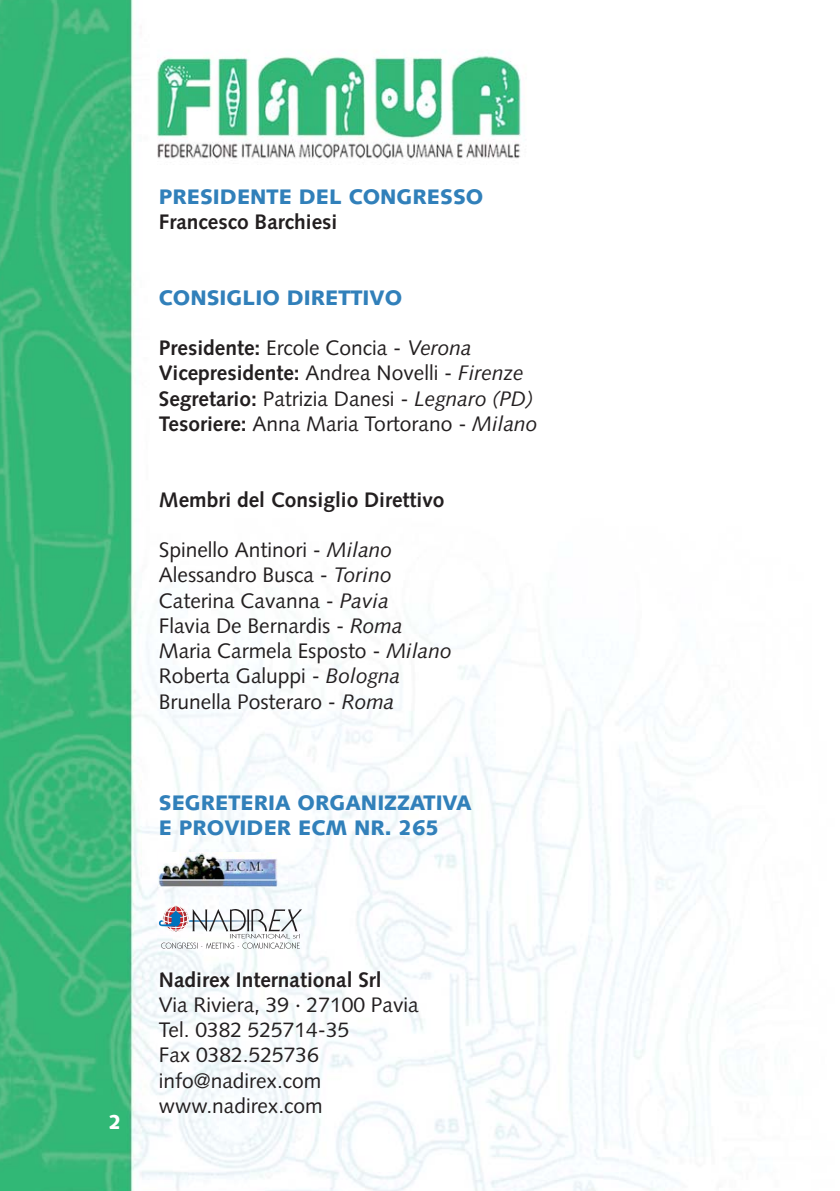
<style>
.page{position:relative;width:840px;height:1191px;background:#fff}
.page>*{position:absolute;margin:0;border:0;box-sizing:border-box;transform-origin:0 0}
.t1{font:21px/25.2px "Syntax";color:#231f20}
.t2{font:900 21px/25.2px "Syntax";color:#3180ba}
.t3{font:700 21px "Syntax";color:#231f20}
.t4{font:900 20px "Syntax";color:#fff}
.s1{font-weight:700}
.s2{font-style:italic}
</style>
<div class="page">
<img style="left:0;top:0;width:726px;height:1191px">
<div style="left:163px;top:905px;width:26px;height:26px;background:#f9fcff;border-radius:50%"></div>
<div style="left:164px;top:905px;width:23px;height:26px;background:#f1f6f8;border-radius:50%"></div>
<div style="left:164px;top:905px;width:24px;height:27px;border:1px solid #fff;border-radius:50%"></div>
<div style="left:168px;top:905px;width:15px;height:26px;background:#f8fafc;border-radius:50%"></div>
<div style="left:168px;top:905px;width:16px;height:27px;border:1px solid #fff;border-radius:50%"></div>
<svg style="left:159px;top:906px;width:143px;height:42px"></svg>
<img style="left:158px;top:852px;width:119px;height:34px">
<p class="t2" style="left:159px;top:186px;width:326px">PRESIDENTE DEL CONGRESSO</p>
<p class="t3" style="left:159px;top:213px;width:180px">Francesco Barchiesi</p>
<p class="t2" style="left:159px;top:287px;width:245px">CONSIGLIO DIRETTIVO</p>
<p class="t1" style="left:159px;top:337px;width:380px"><span class="s1">Presidente:</span> Ercole Concia - <span class="s2">Verona </span><span class="s1">Vicepresidente:</span> Andrea Novelli - <span class="s2">Firenze </span><span class="s1">Segretario:</span> Patrizia Danesi - <span class="s2">Legnaro (PD)<br></span><span class="s1">Tesoriere:</span> Anna Maria Tortorano - <span class="s2">Milano</span></p>
<p class="t3" style="left:159px;top:491px;width:287px">Membri del Consiglio Direttivo</p>
<p class="t1" style="left:159px;top:539px;width:294px">Spinello Antinori - <span class="s2">Milano<br></span>Alessandro Busca - <span class="s2">Torino<br></span>Caterina Cavanna - <span class="s2">Pavia<br></span>Flavia De Bernardis - <span class="s2">Roma<br></span>Maria Carmela Esposto - <span class="s2">Milano<br></span>Roberta Galuppi - <span class="s2">Bologna<br></span>Brunella Posteraro - <span class="s2">Roma</span></p>
<p class="t2" style="left:159px;top:792px;width:314px">SEGRETERIA ORGANIZZATIVA<br>E PROVIDER ECM NR. 265</p>
<p class="t4" style="left:109px;top:1114px;width:14px">2</p>
<p class="t3" style="left:159px;top:970px;width:224px">Nadirex International Srl</p>
<p class="t1" style="left:159px;top:994px;width:261px">Via Riviera, 39 · 27100 Pavia<br>Tel. 0382 525714-35<br>Fax 0382.525736 info@nadirex.com www.nadirex.com</p>
</div>
